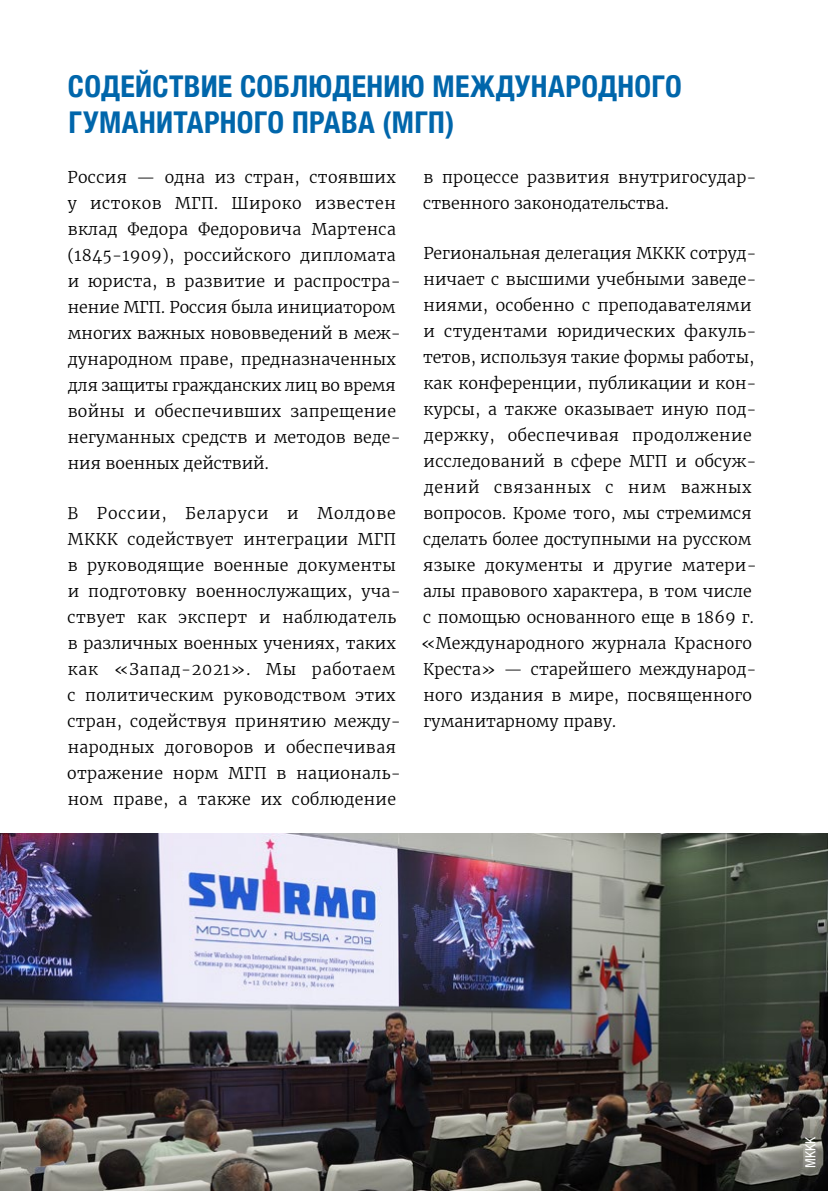
<style>
.page{position:relative;width:828px;height:1191px;background:#fff}
.page>*{position:absolute;margin:0;border:0;box-sizing:border-box;transform-origin:0 0}
.t1{font:700 condensed 30px/36px "Helvetica Neue";letter-spacing:.01em;color:#0066ab}
.t2{font:300 16px/26px "Merriweather";letter-spacing:.015em;color:#000}
.t3{font:condensed 14px "Helvetica Neue";color:#fff}
</style>
<div class="page">
<img style="left:0;top:833px;width:828px;height:358px">
<h1 class="t1" style="left:68px;top:68px;width:615px">СОДЕЙСТВИЕ СОБЛЮДЕНИЮ МЕЖДУНАРОДНОГО<br>ГУМАНИТАРНОГО ПРАВА (МГП)</h1>
<p class="t2" style="left:67px;top:164px;width:335px">Россия — одна из стран, стоявших у истоков МГП. Широко известен вклад Федора Федоровича Мартенса (1845-1909), российского дипломата и юриста, в развитие и распростра&shy;нение МГП. Россия была инициатором многих важных нововведений в меж&shy;дународном праве, предназначенных для защиты гражданских лиц во время войны и обеспечивших запрещение негуманных средств и методов веде&shy;ния военных действий.</p>
<p class="t2" style="left:67px;top:500px;width:335px">В России, Беларуси и Молдове МККК содействует интеграции МГП в руководящие военные документы и подготовку военнослужащих, уча&shy;ствует как эксперт и наблюдатель в различных военных учениях, таких как «Запад-2021». Мы работаем с политическим руководством этих стран, содействуя принятию между&shy;народных договоров и обеспечивая отражение норм МГП в националь&shy;ном праве, а также их соблюдение</p>
<p class="t2" style="left:423px;top:164px;width:335px">в процессе развития внутригосудар&shy;ственного законодательства.</p>
<p class="t2" style="left:421px;top:240px;width:337px">Региональная делегация МККК сотруд&shy;ничает с высшими учебными заведе&shy;ниями, особенно с преподавателями и студентами юридических факуль&shy;тетов, используя такие формы работы, как конференции, публикации и кон&shy;курсы, а также оказывает иную под&shy;держку, обеспечивая продолжение исследований в сфере МГП и обсуж&shy;дений связанных с ним важных вопросов. Кроме того, мы стремимся сделать более доступными на русском языке документы и другие матери&shy;алы правового характера, в том числе с помощью основанного еще в 1869 г. «Международного журнала Красного Креста» — старейшего международ&shy;ного издания в мире, посвященного гуманитарному праву.</p>
<p class="t3" style="left:803px;top:1167px;width:33px;rotate:-90deg">МККК</p>
</div>
